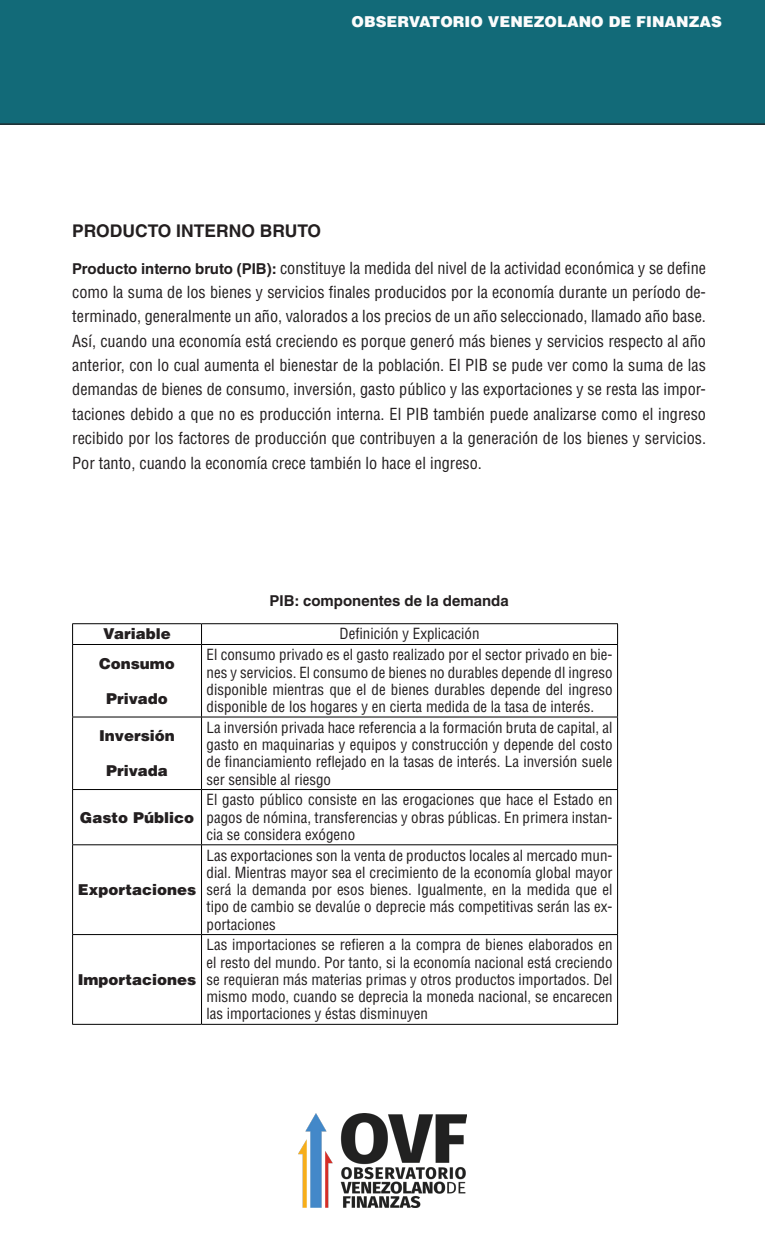
<style>
.page{position:relative;width:765px;height:1260px;background:#fff}
.page>*{position:absolute;margin:0;border:0;box-sizing:border-box;transform-origin:0 0}
.t1{font:700 17.5px "Helvetica LT Std";color:#231f20}
.t2{font:condensed 16.25px/24.4px "Helvetica LT Std";color:#231f20;text-align:justify}
.t3{font:condensed 15px/17.2px "Helvetica LT Std";color:#231f20;text-align:justify}
.t4{font:900 15px "Helvetica LT Std";color:#231f20}
.t5{font:900 15px "Helvetica LT Std";color:#fcfcfc}
.t6{font:700 15px "Helvetica LT Std";color:#231f20}
.s1{font-weight:700;font-stretch:normal;font-size:15px}
</style>
<div class="page">
<div style="left:0;top:0;width:765px;height:125px;background:#126a78"></div>
<img style="left:299px;top:1113px;width:167px;height:95px">
<hr style="left:72px;top:623px;width:130px;height:1px;background:#000">
<svg style="left:72px;top:624px;width:1px;height:20px"></svg>
<hr style="left:202px;top:623px;width:416px;height:1px;background:#000">
<svg style="left:201px;top:624px;width:1px;height:20px"></svg>
<svg style="left:617px;top:624px;width:1px;height:20px"></svg>
<hr style="left:72px;top:644px;width:130px;height:1px;background:#000">
<hr style="left:72px;top:645px;width:1px;height:72px;background:#000">
<hr style="left:202px;top:644px;width:416px;height:1px;background:#000">
<hr style="left:201px;top:645px;width:1px;height:72px;background:#000">
<hr style="left:617px;top:645px;width:1px;height:72px;background:#000">
<hr style="left:72px;top:717px;width:130px;height:1px;background:#000">
<hr style="left:72px;top:717px;width:1px;height:72px;background:#000">
<hr style="left:202px;top:717px;width:416px;height:1px;background:#000">
<hr style="left:201px;top:717px;width:1px;height:72px;background:#000">
<hr style="left:617px;top:717px;width:1px;height:72px;background:#000">
<hr style="left:72px;top:789px;width:130px;height:1px;background:#000">
<hr style="left:72px;top:790px;width:1px;height:54px;background:#000">
<hr style="left:202px;top:789px;width:416px;height:1px;background:#000">
<hr style="left:201px;top:790px;width:1px;height:54px;background:#000">
<hr style="left:617px;top:790px;width:1px;height:54px;background:#000">
<hr style="left:72px;top:844px;width:130px;height:1px;background:#000">
<hr style="left:72px;top:845px;width:1px;height:89px;background:#000">
<hr style="left:202px;top:844px;width:416px;height:1px;background:#000">
<hr style="left:201px;top:845px;width:1px;height:89px;background:#000">
<hr style="left:617px;top:845px;width:1px;height:89px;background:#000">
<hr style="left:72px;top:934px;width:130px;height:1px;background:#000">
<hr style="left:72px;top:935px;width:1px;height:89px;background:#000">
<hr style="left:202px;top:934px;width:416px;height:1px;background:#000">
<hr style="left:201px;top:935px;width:1px;height:89px;background:#000">
<hr style="left:617px;top:935px;width:1px;height:89px;background:#000">
<hr style="left:72px;top:1024px;width:130px;height:1px;background:#000">
<hr style="left:202px;top:1024px;width:416px;height:1px;background:#000">
<p class="t5" style="left:352px;top:12px;width:372px">OBSERVATORIO VENEZOLANO DE FINANZAS</p>
<p class="t1" style="left:72px;top:220px;width:250px">PRODUCTO INTERNO BRUTO</p>
<p class="t2" style="left:72px;top:255px;width:635px"><span class="s1">Producto interno bruto (PIB):</span> constituye la medida del nivel de la actividad económica y se define como la suma de los bienes y servicios finales producidos por la economía durante un período de&shy;terminado, generalmente un año, valorados a los precios de un año seleccionado, llamado año base.<br>Así, cuando una economía está creciendo es porque generó más bienes y servicios respecto al año anterior, con lo cual aumenta el bienestar de la población. El PIB se pude ver como la suma de las demandas de bienes de consumo, inversión, gasto público y las exportaciones y se resta las impor&shy;taciones debido a que no es producción interna. El PIB también puede analizarse como el ingreso recibido por los factores de producción que contribuyen a la generación de los bienes y servicios.<br>Por tanto, cuando la economía crece también lo hace el ingreso.</p>
<p class="t6" style="left:270px;top:591px;width:241px">PIB: componentes de la demanda</p>
<p class="t4" style="left:103px;top:624px;width:69px">Variable</p>
<p class="t3" style="left:340px;top:625px;width:141px">Definición y Explicación</p>
<p class="t4" style="left:99px;top:653px;width:77px">Consumo</p>
<p class="t4" style="left:106px;top:688px;width:63px">Privado</p>
<p class="t3" style="left:207px;top:646px;width:408px">El consumo privado es el gasto realizado por el sector privado en bie&shy;nes y servicios. El consumo de bienes no durables depende dl ingreso disponible mientras que el de bienes durables depende del ingreso disponible de los hogares y en cierta medida de la tasa de interés.</p>
<p class="t4" style="left:99px;top:726px;width:77px">Inversión</p>
<p class="t4" style="left:106px;top:761px;width:63px">Privada</p>
<p class="t4" style="left:80px;top:807px;width:116px">Gasto Público</p>
<p class="t4" style="left:78px;top:880px;width:120px">Exportaciones</p>
<p class="t4" style="left:78px;top:970px;width:120px">Importaciones</p>
<p class="t3" style="left:207px;top:719px;width:408px">La inversión privada hace referencia a la formación bruta de capital, al gasto en maquinarias y equipos y construcción y depende del costo de financiamiento reflejado en la tasas de interés. La inversión suele ser sensible al riesgo</p>
<p class="t3" style="left:207px;top:791px;width:408px">El gasto público consiste en las erogaciones que hace el Estado en pagos de nómina, transferencias y obras públicas. En primera instan&shy;cia se considera exógeno</p>
<p class="t3" style="left:207px;top:846px;width:408px">Las exportaciones son la venta de productos locales al mercado mun&shy;dial. Mientras mayor sea el crecimiento de la economía global mayor será la demanda por esos bienes. Igualmente, en la medida que el tipo de cambio se devalúe o deprecie más competitivas serán las ex&shy;portaciones</p>
<p class="t3" style="left:207px;top:936px;width:408px">Las importaciones se refieren a la compra de bienes elaborados en el resto del mundo. Por tanto, si la economía nacional está creciendo se requieran más materias primas y otros productos importados. Del mismo modo, cuando se deprecia la moneda nacional, se encarecen las importaciones y éstas disminuyen</p>
</div>
